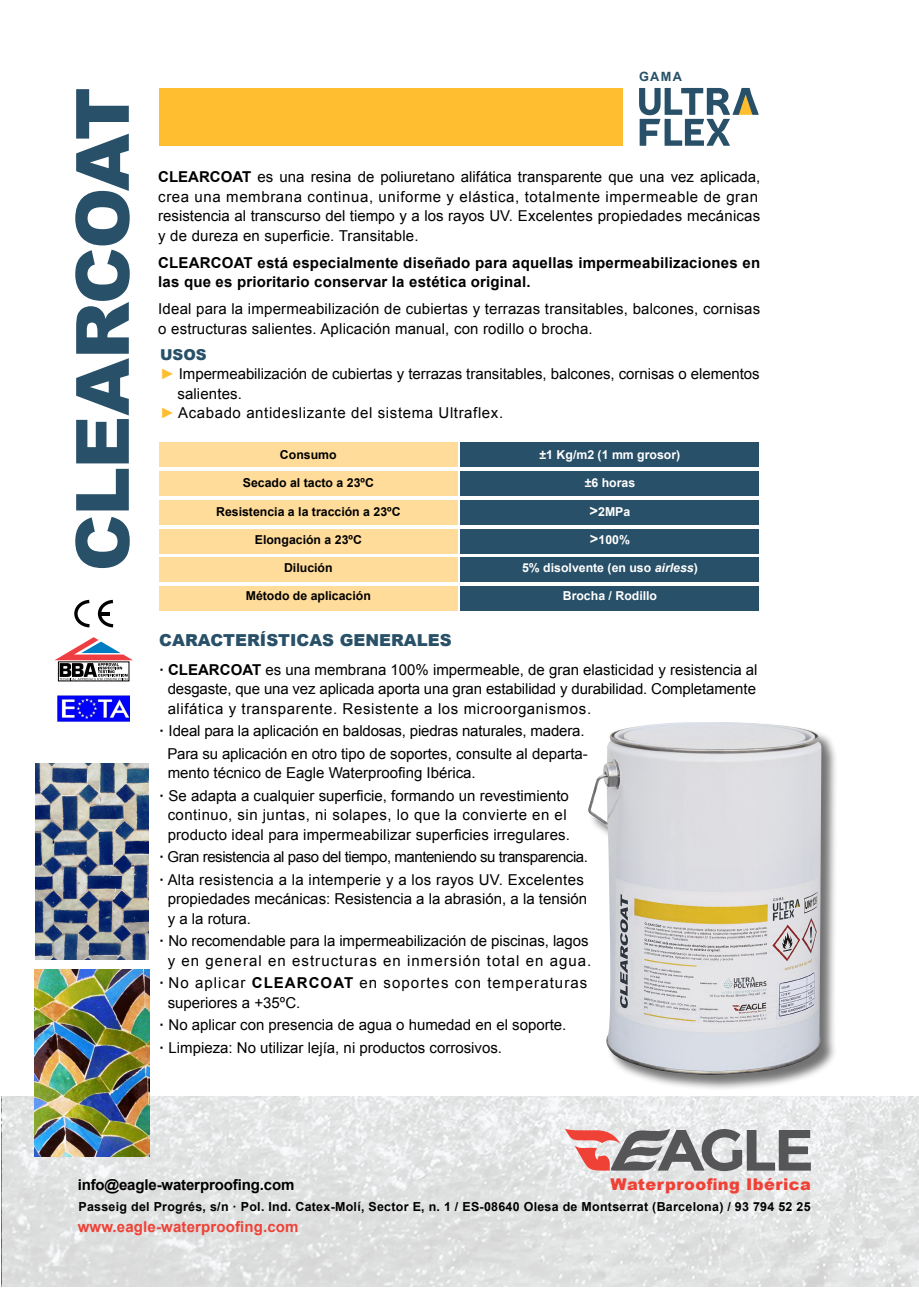
<style>
.page{position:relative;width:919px;height:1289px;background:#fff}
.page>*{position:absolute;margin:0;border:0;box-sizing:border-box;transform-origin:0 0}
.t1{font:900 73.5px "Arial";letter-spacing:-.025em;color:#285068}
.t2{font:900 16.5px "Arial";color:#285068}
.t3{font:900 16.2px "Arial";letter-spacing:.025em;color:#ef4136}
.t4{font:15px/19.5px "Arial";color:#000}
.t5{font:700 15px/19.5px "Arial";letter-spacing:.01em;color:#000}
.t6{font:15px/22.5px "Arial";letter-spacing:-.03em;color:#000}
.t7{font:15px/19.5px "Arial";letter-spacing:.07em;color:#000}
.t8{font:15px "Arial";letter-spacing:.04em;color:#000}
.t9{font:700 15px "Arial";letter-spacing:-.01em;color:#000}
.t10{font:700 15px "Arial";letter-spacing:.01em;color:#ef4136}
.t11{font:900 15px "Arial";color:#285068}
.t12{font:700 12.75px "Arial";color:#285068}
.t13{font:700 12.45px "Arial";letter-spacing:.02em;color:#000}
.t14{font:700 12.3px "Arial";color:#000}
.t15{font:700 12.3px "Arial";color:#fff}
.s1{font-weight:700}
.s2{font-weight:900;color:#febe30}
.s3{font-size:14.85px}
.s4{font-style:italic}
</style>
<div class="page">
<div style="left:159px;top:442px;width:298px;height:24px;background:#ffdc99"></div>
<div style="left:159px;top:586px;width:298px;height:25px;background:#ffdc99"></div>
<div style="left:460px;top:442px;width:298px;height:24px;background:#285068"></div>
<div style="left:461px;top:586px;width:298px;height:25px;background:#285068"></div>
<div style="left:159px;top:471px;width:298px;height:24px;background:#ffdc99"></div>
<div style="left:460px;top:471px;width:298px;height:24px;background:#285068"></div>
<div style="left:159px;top:500px;width:298px;height:24px;background:#ffdc99"></div>
<div style="left:460px;top:500px;width:298px;height:24px;background:#285068"></div>
<div style="left:159px;top:529px;width:298px;height:24px;background:#ffdc99"></div>
<div style="left:460px;top:529px;width:298px;height:24px;background:#285068"></div>
<div style="left:159px;top:557px;width:298px;height:25px;background:#ffdc99"></div>
<div style="left:460px;top:557px;width:298px;height:25px;background:#285068"></div>
<svg style="left:54px;top:637px;width:79px;height:43px"></svg>
<img style="left:58px;top:695px;width:71px;height:26px">
<svg style="left:74px;top:599px;width:40px;height:29px"></svg>
<svg style="left:639px;top:88px;width:119px;height:58px"></svg>
<div style="left:159px;top:89px;width:464px;height:57px;background:#febe30"></div>
<svg style="left:2px;top:1094px;width:916px;height:193px;background:#e2e3e3"></svg>
<svg style="left:565px;top:1128px;width:245px;height:42px;background:#ab9c9d"></svg>
<img style="left:35px;top:763px;width:113px;height:196px">
<img style="left:34px;top:969px;width:115px;height:186px">
<div style="left:589px;top:722px;width:249px;height:369px;background:#000;opacity:.55"></div>
<img style="left:588px;top:722px;width:235px;height:354px">
<h1 class="t1" style="left:49px;top:571px;width:486px;rotate:-90deg">CLEARCOAT</h1>
<p class="t12" style="left:639px;top:68px;width:44px">GAMA</p>
<p class="t4" style="left:158px;top:167px;width:603px"><span class="s1">CLEARCOAT</span> es una resina de poliuretano alifática transparente que una vez aplicada, crea una membrana continua, uniforme y elástica, totalmente impermeable de gran resistencia al transcurso del tiempo y a los rayos UV. Excelentes propiedades mecánicas y de dureza en superficie. Transitable.</p>
<p class="t5" style="left:158px;top:253px;width:603px">CLEARCOAT está especialmente diseñado para aquellas impermeabilizaciones en las que es prioritario conservar la estética original.</p>
<p class="t4" style="left:158px;top:299px;width:603px">Ideal para la impermeabilización de cubiertas y terrazas transitables, balcones, cornisas o estructuras salientes. Aplicación manual, con rodillo o brocha.</p>
<p class="t11" style="left:160px;top:343px;width:48px">USOS</p>
<p class="t4" style="left:160px;top:364px;width:601px"><span class="s2">►</span> Impermeabilización de cubiertas y terrazas transitables, balcones, cornisas o elementos</p>
<p class="t4" style="left:177px;top:384px;width:66px">salientes.</p>
<p class="t8" style="left:160px;top:403px;width:344px"><span class="s2">►</span> Acabado antideslizante del sistema Ultraflex.</p>
<p class="t14" style="left:280px;top:446px;width:58px">Consumo</p>
<p class="t14" style="left:243px;top:475px;width:132px">Secado al tacto a 23ºC</p>
<p class="t14" style="left:216px;top:503px;width:186px">Resistencia a la tracción a 23ºC</p>
<p class="t14" style="left:255px;top:531px;width:109px">Elongación a 23ºC</p>
<p class="t14" style="left:284px;top:559px;width:50px">Dilución</p>
<p class="t14" style="left:246px;top:588px;width:127px">Método de aplicación</p>
<p class="t15" style="left:539px;top:446px;width:142px">±1 Kg/m2 (1 mm grosor)</p>
<p class="t15" style="left:584px;top:475px;width:52px">±6 horas</p>
<p class="t15" style="left:589px;top:503px;width:42px"><span class="s3">&gt;</span>2MPa</p>
<p class="t15" style="left:590px;top:531px;width:42px"><span class="s3">&gt;</span>100%</p>
<p class="t15" style="left:522px;top:559px;width:177px">5% disolvente (en uso <span class="s4">airless</span>)</p>
<p class="t15" style="left:562px;top:588px;width:96px">Brocha / Rodillo</p>
<p class="t2" style="left:159px;top:628px;width:294px">CARACTERÍSTICAS GENERALES</p>
<p class="t4" style="left:168px;top:660px;width:591px;text-align:justify;text-indent:-8px"><span class="s1">· CLEARCOAT</span> es una membrana 100% impermeable, de gran elasticidad y resistencia al desgaste, que una vez aplicada aporta una gran estabilidad y durabilidad. Completamente alifática y transparente. Resistente a los microorganismos.</p>
<p class="t4" style="left:159px;top:720px;width:430px;line-height:22.5px;text-align:center"><span class="s1">·</span> Ideal para la aplicación en baldosas, piedras naturales, madera.<br>Para su aplicación en otro tipo de soportes, consulte al departa-</p>
<p class="t4" style="left:159px;top:762px;width:411px;line-height:22.5px;text-indent:8px">mento técnico de Eagle Waterproofing Ibérica.<br><span class="s1">·</span> Se adapta a cualquier superficie, formando un revestimiento</p>
<p class="t4" style="left:168px;top:805px;width:404px">continuo, sin juntas, ni solapes, lo que la convierte en el producto ideal para impermeabilizar superficies irregulares.</p>
<p class="t6" style="left:159px;top:846px;width:430px"><span class="s1">·</span> Gran resistencia al paso del tiempo, manteniendo su transparencia. <span class="s1">·</span> Alta resistencia a la intemperie y a los rayos UV. Excelentes</p>
<p class="t4" style="left:168px;top:889px;width:421px">propiedades mecánicas: Resistencia a la abrasión, a la tensión y a la rotura.</p>
<p class="t4" style="left:159px;top:931px;width:433px;text-align:center"><span class="s1">·</span> No recomendable para la impermeabilización de piscinas, lagos y en general en estructuras en inmersión total en agua.</p>
<p class="t7" style="left:168px;top:973px;width:421px;text-indent:-8px"><span class="s1">·</span> No aplicar <span class="s1">CLEARCOAT</span> en soportes con temperaturas superiores a +35ºC.</p>
<p class="t4" style="left:159px;top:1014px;width:408px;line-height:22.5px"><span class="s1">·</span> No aplicar con presencia de agua o humedad en el soporte. <span class="s1">·</span> Limpieza: No utilizar lejía, ni productos corrosivos.</p>
<p class="t9" style="left:78px;top:1174px;width:218px">info@eagle-waterproofing.com</p>
<p class="t3" style="left:610px;top:1172px;width:202px">Waterproofing Ibérica</p>
<p class="t13" style="left:78px;top:1198px;width:733px">Passeig del Progrés, s/n · Pol. Ind. Catex-Molí, Sector E, n. 1 / ES-08640 Olesa de Montserrat (Barcelona) / 93 794 52 25</p>
<p class="t10" style="left:78px;top:1216px;width:222px">www.eagle-waterproofing.com</p>
</div>
